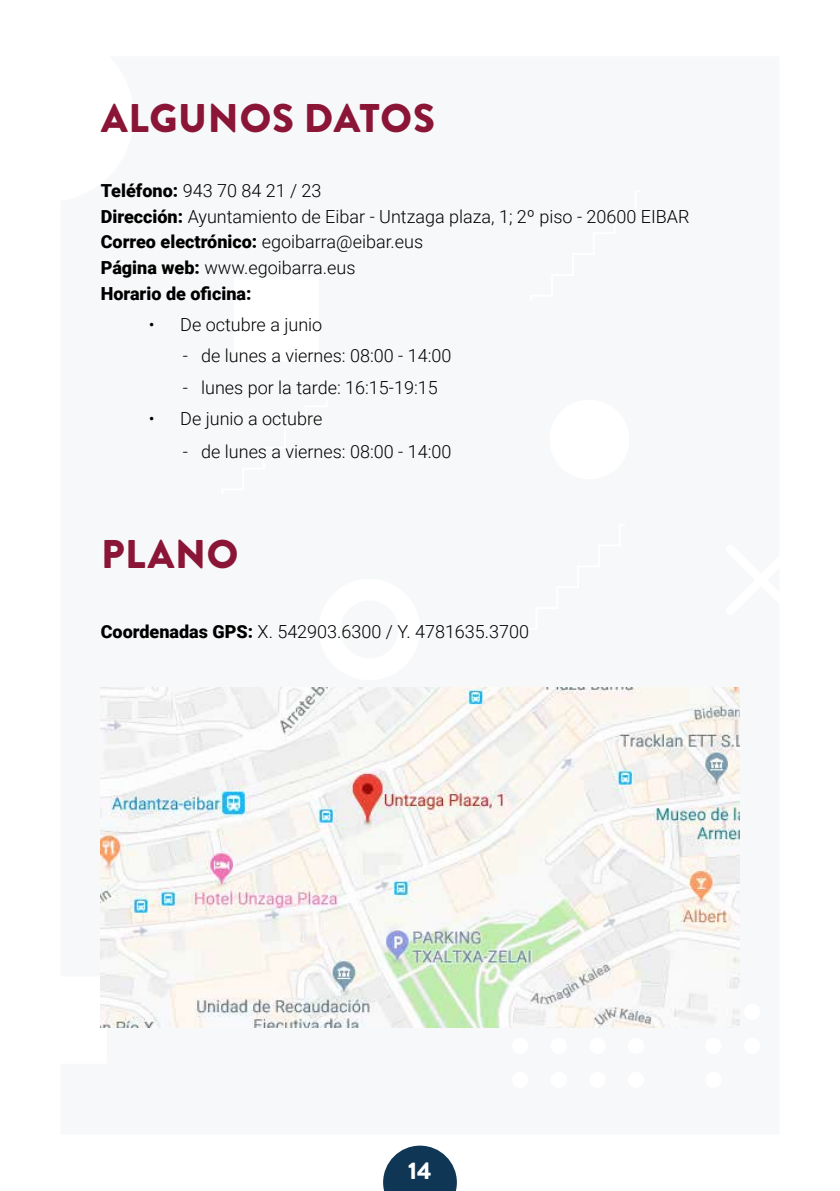
<style>
.page{position:relative;width:840px;height:1191px;background:#fff}
.page>*{position:absolute;margin:0;border:0;box-sizing:border-box;transform-origin:0 0}
.t1{font:900 40px "Brandon Grotesque";letter-spacing:.02em;color:#8a1536}
.t2{font:900 24px "Brandon Grotesque";color:#fff}
.t3{font:300 18px/25.6px "Roboto";color:#000}
.s1{font-weight:900}
</style>
<div class="page">
<svg style="left:383px;top:1145px;width:73px;height:46px"></svg>
<img style="left:101px;top:687px;width:637px;height:340px">
<h1 class="t1" style="left:101px;top:89px;width:335px">ALGUNOS DATOS</h1>
<p class="t3" style="left:101px;top:177px;width:590px"><span class="s1">Teléfono:</span> 943 70 84 21 / 23<br><span class="s1">Dirección:</span> Ayuntamiento de Eibar - Untzaga plaza, 1; 2º piso - 20600 EIBAR <span class="s1">Correo electrónico:</span> egoibarra@eibar.eus<br><span class="s1">Página web:</span> www.egoibarra.eus<br><span class="s1">Horario de oficina:</span></p>
<p class="t3" style="left:149px;top:311px;width:175px">• De octubre a junio</p>
<p class="t3" style="left:183px;top:342px;width:270px">- de lunes a viernes: 08:00 - 14:00</p>
<p class="t3" style="left:183px;top:374px;width:256px">- lunes por la tarde: 16:15-19:15</p>
<p class="t3" style="left:149px;top:405px;width:175px">• De junio a octubre</p>
<p class="t3" style="left:183px;top:438px;width:270px">- de lunes a viernes: 08:00 - 14:00</p>
<h1 class="t1" style="left:101px;top:526px;width:139px">PLANO</h1>
<p class="t3" style="left:101px;top:618px;width:429px"><span class="s1">Coordenadas GPS:</span> X. 542903.6300 / Y. 4781635.3700</p>
<h2 class="t2" style="left:408px;top:1153px;width:25px">14</h2>
</div>
